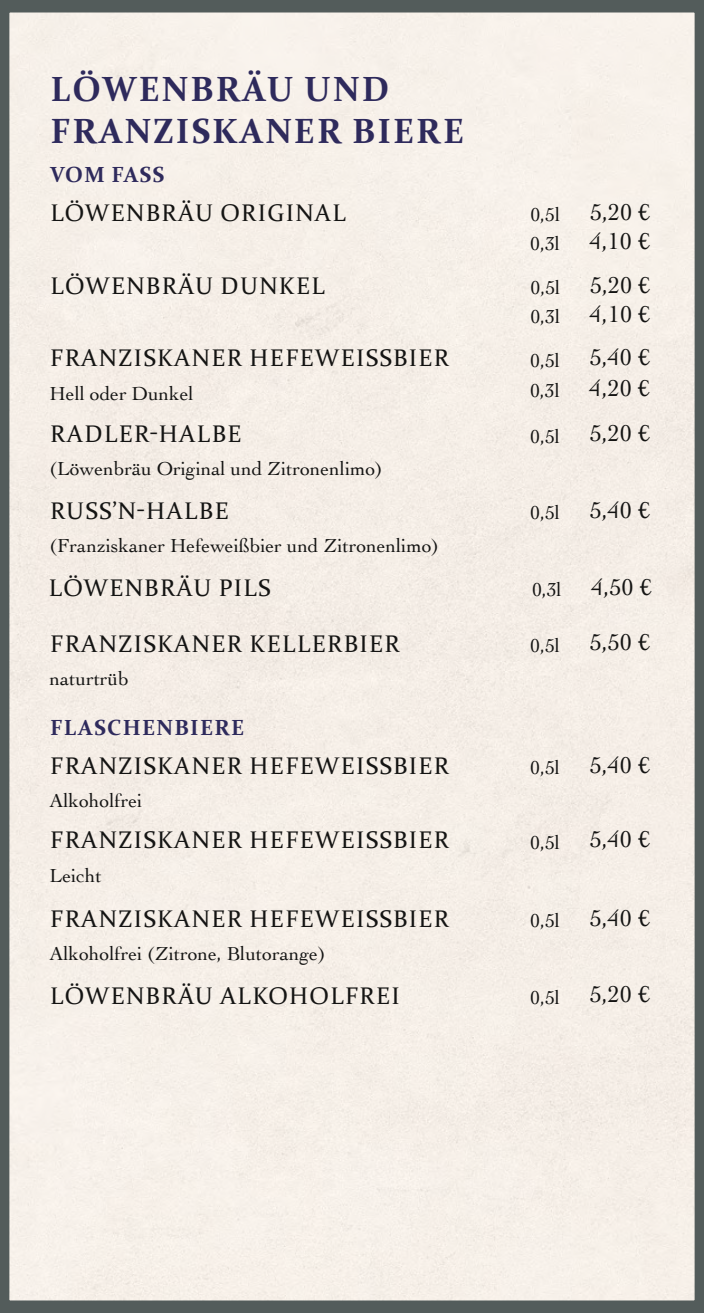
<style>
.page{position:relative;width:704px;height:1313px;background:#fff}
.page>*{position:absolute;margin:0;border:0;box-sizing:border-box;transform-origin:0 0}
.t1{font:700 35px/42px "Constantia";letter-spacing:.06em;color:#2e2a5c}
.t2{font:24.06px "Constantia";letter-spacing:.06em;color:#141413}
.t3{font:24.06px/29.1px "Cochin";color:#141413}
.t4{font:700 21.88px "Constantia";letter-spacing:.06em;color:#2e2a5c}
.t5{font:19.69px/29.1px "Cochin";color:#141413}
.s1{font-size:19.69px}
</style>
<div class="page">
<div style="left:0;top:0;width:703px;height:1312px;background:#f5efe7"></div>
<h1 class="t1" style="left:51px;top:71px;width:415px">LÖWENBRÄU UND<br>FRANZISKANER BIERE</h1>
<p class="t4" style="left:50px;top:166px;width:115px">VOM FASS</p>
<p class="t2" style="left:50px;top:203px;width:297px">LÖWENBRÄU ORIGINAL</p>
<p class="t5" style="left:530px;top:200px;width:31px">0,5l<br>0,3l</p>
<p class="t3" style="left:589px;top:197px;width:62px">5,20 €<br>4,10 €</p>
<p class="t2" style="left:51px;top:276px;width:276px">LÖWENBRÄU DUNKEL</p>
<p class="t5" style="left:530px;top:273px;width:31px">0,5l</p>
<p class="t3" style="left:589px;top:271px;width:62px">5,20 €</p>
<p class="t5" style="left:530px;top:302px;width:31px">0,3l</p>
<p class="t3" style="left:589px;top:300px;width:62px">4,10 €</p>
<p class="t2" style="left:50px;top:348px;width:400px">FRANZISKANER HEFEWEISSBIER</p>
<p class="t5" style="left:530px;top:346px;width:31px">0,5l</p>
<p class="t3" style="left:589px;top:343px;width:62px">5,40 €</p>
<p class="t5" style="left:49px;top:378px;width:145px">Hell oder Dunkel</p>
<p class="t5" style="left:529px;top:376px;width:31px">0,3l</p>
<p class="t3" style="left:589px;top:374px;width:62px">4,20 €</p>
<p class="t2" style="left:50px;top:424px;width:193px">RADLER-HALBE</p>
<p class="t5" style="left:530px;top:421px;width:31px">0,5l</p>
<p class="t3" style="left:589px;top:419px;width:62px">5,20 €</p>
<p class="t5" style="left:49px;top:454px;width:335px">(Löwenbräu Original und Zitronenlimo)</p>
<p class="t2" style="left:50px;top:501px;width:180px">RUSS’N-HALBE</p>
<p class="t3" style="left:530px;top:495px;width:121px"><span class="s1">0,5l</span> 5,40 €</p>
<p class="t5" style="left:50px;top:531px;width:391px">(Franziskaner Hefeweißbier und Zitronenlimo)</p>
<p class="t2" style="left:49px;top:577px;width:223px">LÖWENBRÄU PILS</p>
<p class="t3" style="left:531px;top:572px;width:121px"><span class="s1">0,3l</span> 4,50 €</p>
<p class="t2" style="left:50px;top:633px;width:351px">FRANZISKANER KELLERBIER</p>
<p class="t5" style="left:50px;top:663px;width:81px">naturtrüb</p>
<p class="t4" style="left:50px;top:719px;width:196px">FLASCHENBIERE</p>
<p class="t2" style="left:50px;top:756px;width:400px">FRANZISKANER HEFEWEISSBIER</p>
<p class="t5" style="left:50px;top:786px;width:94px">Alkoholfrei</p>
<p class="t2" style="left:50px;top:830px;width:400px">FRANZISKANER HEFEWEISSBIER</p>
<p class="t5" style="left:50px;top:860px;width:54px">Leicht</p>
<p class="t2" style="left:50px;top:908px;width:400px">FRANZISKANER HEFEWEISSBIER</p>
<p class="t5" style="left:50px;top:938px;width:277px">Alkoholfrei (Zitrone, Blutorange)</p>
<p class="t2" style="left:50px;top:985px;width:351px">LÖWENBRÄU ALKOHOLFREI</p>
<p class="t5" style="left:530px;top:630px;width:31px">0,5l</p>
<p class="t3" style="left:589px;top:628px;width:62px">5,50 €</p>
<p class="t5" style="left:530px;top:753px;width:31px">0,5l</p>
<p class="t3" style="left:589px;top:750px;width:62px">5,40 €</p>
<p class="t5" style="left:530px;top:827px;width:31px">0,5l</p>
<p class="t3" style="left:589px;top:825px;width:62px">5,40 €</p>
<p class="t5" style="left:530px;top:905px;width:31px">0,5l</p>
<p class="t3" style="left:589px;top:903px;width:62px">5,40 €</p>
<p class="t5" style="left:530px;top:982px;width:31px">0,5l</p>
<p class="t3" style="left:589px;top:980px;width:62px">5,20 €</p>
</div>
